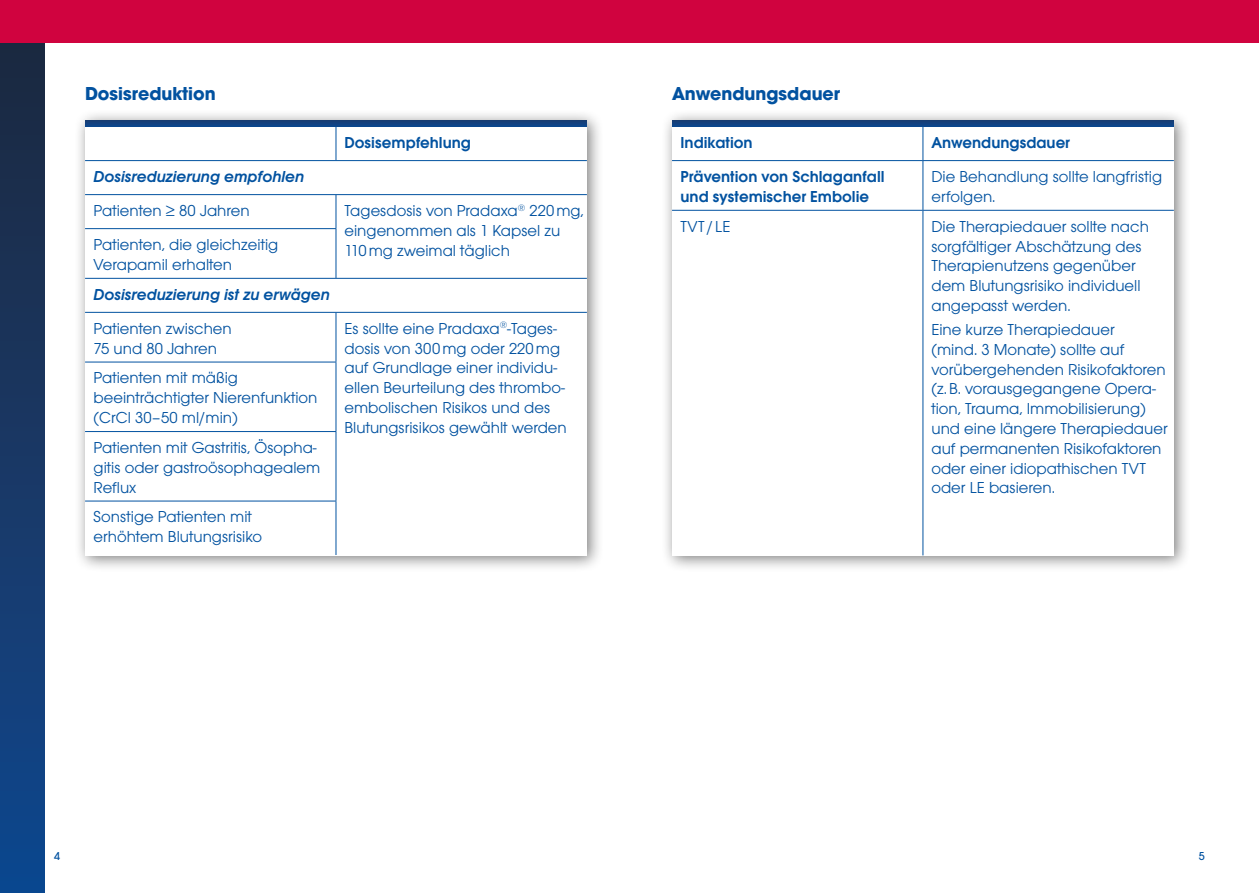
<style>
.page{position:relative;width:1259px;height:893px;background:#fff}
.page>*{position:absolute;margin:0;border:0;box-sizing:border-box;transform-origin:0 0}
.t1{font:700 19.5px "Avant Garde Gothic Itc T";color:#0252a0}
.t2{font:16.5px/19.8px "Avant Garde Gothic Itc T";color:#0252a0}
.t3{font:600 16.5px/19.8px "Avant Garde Gothic Itc T";color:#0252a0}
.t4{font:italic 600 16.5px "Avant Garde Gothic Itc T";color:#0252a0}
.t5{font:500 12px "Avant Garde Gothic Itc T";color:#0252a0}
</style>
<div class="page">
<div style="left:74px;top:109px;width:530px;height:464px;background:#000;opacity:.5"></div>
<div style="left:85px;top:120px;width:502px;height:435px;background:#fff"></div>
<div style="left:85px;top:120px;width:502px;height:7px;background:#124180"></div>
<div style="left:660px;top:109px;width:531px;height:464px;background:#000;opacity:.5"></div>
<div style="left:672px;top:120px;width:502px;height:435px;background:#fff"></div>
<div style="left:672px;top:120px;width:502px;height:7px;background:#124180"></div>
<hr style="left:336px;top:127px;width:1px;height:33px;background:#0252a0">
<hr style="left:85px;top:160px;width:251px;height:1px;background:#0252a0">
<hr style="left:336px;top:160px;width:251px;height:1px;background:#0252a0">
<hr style="left:85px;top:194px;width:251px;height:1px;background:#0252a0">
<hr style="left:336px;top:194px;width:251px;height:1px;background:#0252a0">
<hr style="left:336px;top:195px;width:1px;height:33px;background:#0252a0">
<hr style="left:85px;top:228px;width:251px;height:1px;background:#0252a0">
<hr style="left:336px;top:229px;width:1px;height:49px;background:#0252a0">
<hr style="left:85px;top:278px;width:251px;height:1px;background:#0252a0">
<hr style="left:336px;top:278px;width:251px;height:1px;background:#0252a0">
<hr style="left:85px;top:312px;width:251px;height:1px;background:#0252a0">
<hr style="left:336px;top:312px;width:251px;height:1px;background:#0252a0">
<hr style="left:336px;top:313px;width:1px;height:49px;background:#0252a0">
<hr style="left:85px;top:362px;width:251px;height:1px;background:#0252a0">
<hr style="left:336px;top:362px;width:1px;height:69px;background:#0252a0">
<hr style="left:85px;top:431px;width:251px;height:1px;background:#0252a0">
<hr style="left:336px;top:432px;width:1px;height:69px;background:#0252a0">
<hr style="left:85px;top:501px;width:251px;height:1px;background:#0252a0">
<hr style="left:336px;top:501px;width:1px;height:54px;background:#0252a0">
<hr style="left:922px;top:127px;width:1px;height:33px;background:#0252a0">
<hr style="left:672px;top:160px;width:251px;height:1px;background:#0252a0">
<hr style="left:923px;top:160px;width:250px;height:1px;background:#0252a0">
<hr style="left:922px;top:161px;width:1px;height:49px;background:#0252a0">
<hr style="left:672px;top:210px;width:251px;height:1px;background:#0252a0">
<hr style="left:923px;top:210px;width:250px;height:1px;background:#0252a0">
<hr style="left:922px;top:211px;width:1px;height:344px;background:#0252a0">
<div style="left:629px;top:0;width:630px;height:43px;background:#d0033f"></div>
<div style="left:0;top:0;width:45px;height:893px;background:linear-gradient(to bottom,#1f273a,#0f478e)"></div>
<div style="left:0;top:0;width:629px;height:43px;background:#d0033f"></div>
<p class="t1" style="left:85px;top:82px;width:132px">Dosisreduktion</p>
<p class="t1" style="left:672px;top:82px;width:170px">Anwendungsdauer</p>
<p class="t3" style="left:344px;top:132px;width:128px">Dosisempfehlung</p>
<p class="t4" style="left:94px;top:167px;width:212px">Dosisreduzierung empfohlen</p>
<p class="t2" style="left:94px;top:200px;width:158px">Patienten ≥ 80 Jahren</p>
<p class="t2" style="left:344px;top:200px;width:241px">Tagesdosis von Pradaxa<sup>®</sup> 220mg, eingenommen als 1 Kapsel zu<br>110mg zweimal täglich</p>
<p class="t3" style="left:680px;top:132px;width:74px">Indikation</p>
<p class="t3" style="left:931px;top:132px;width:140px">Anwendungsdauer</p>
<p class="t3" style="left:680px;top:166px;width:205px">Prävention von Schlaganfall und systemischer Embolie</p>
<p class="t2" style="left:931px;top:166px;width:232px">Die Behandlung sollte langfristig erfolgen.</p>
<p class="t2" style="left:680px;top:216px;width:51px">TVT/LE</p>
<p class="t2" style="left:931px;top:216px;width:219px">Die Therapiedauer sollte nach sorgfältiger Abschätzung des<br>Therapienutzens gegenüber dem Blutungsrisiko individuell angepasst werden.</p>
<p class="t2" style="left:931px;top:319px;width:238px">Eine kurze Therapiedauer<br>(mind. 3 Monate) sollte auf vorübergehenden Risikofaktoren (z.B. vorausgegangene Opera&shy;tion, Trauma, Immobilisierung) und eine längere Therapiedauer auf permanenten Risikofaktoren oder einer idiopathischen TVT oder LE basieren.</p>
<p class="t2" style="left:94px;top:234px;width:186px">Patienten, die gleichzeitig<br>Verapamil erhalten</p>
<p class="t4" style="left:94px;top:284px;width:238px">Dosisreduzierung ist zu erwägen</p>
<p class="t2" style="left:94px;top:318px;width:140px">Patienten zwischen<br>75 und 80 Jahren</p>
<p class="t2" style="left:344px;top:318px;width:224px">Es sollte eine Pradaxa<sup>®</sup>-Tages&shy;dosis von 300mg oder 220mg auf Grundlage einer individu&shy;ellen Beurteilung des thrombo&shy;embolischen Risikos und des<br>Blutungsrisikos gewählt werden</p>
<p class="t2" style="left:94px;top:368px;width:225px">Patienten mit mäßig beeinträchtigter Nierenfunktion (CrCl 30–50 ml/min)</p>
<p class="t2" style="left:94px;top:437px;width:228px">Patienten mit Gastritis, Ösopha&shy;gitis oder gastroösophagealem<br>Reflux</p>
<p class="t2" style="left:94px;top:507px;width:170px">Sonstige Patienten mit erhöhtem Blutungsrisiko</p>
<p class="t5" style="left:54px;top:849px;width:7px">4</p>
<p class="t5" style="left:1199px;top:849px;width:7px">5</p>
</div>
